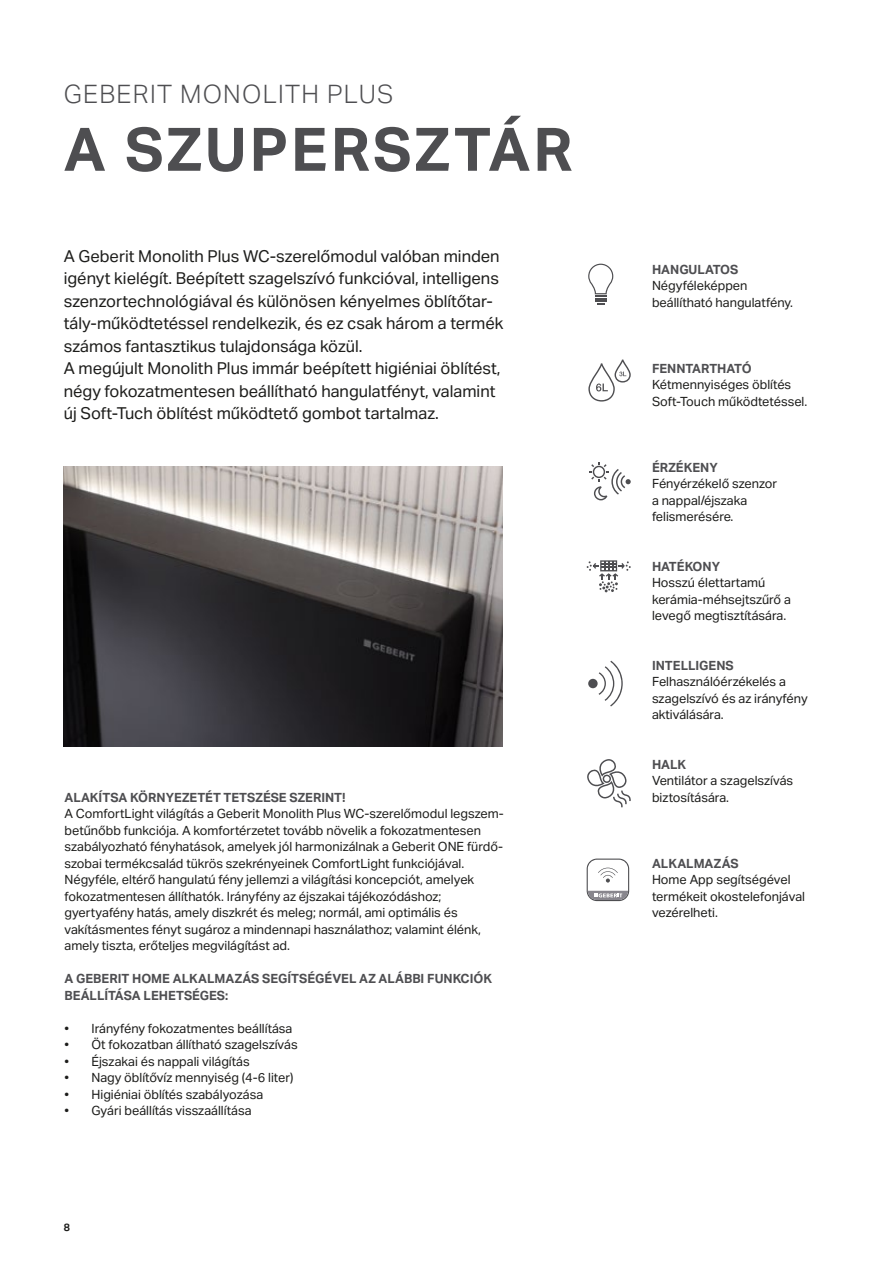
<style>
.page{position:relative;width:893px;height:1263px;background:#fff}
.page>*{position:absolute;margin:0;border:0;box-sizing:border-box;transform-origin:0 0}
.t1{font:700 60px "Aktiv Grotesk Geberit";letter-spacing:.05em;color:#4e4e51}
.t2{font:300 25.5px "Aktiv Grotesk Geberit";letter-spacing:.05em;color:#4e4e51}
.t3{font:16.5px/22.5px "Aktiv Grotesk Geberit";color:#1d1d1b}
.t4{font:12.75px/16.5px "Aktiv Grotesk Geberit";color:#1d1d1b}
.t5{font:700 12.75px/16.5px "Aktiv Grotesk Geberit";color:#4e4e51}
.t6{font:700 10.5px "Aktiv Grotesk Geberit";color:#1d1d1b}
</style>
<div class="page">
<img style="left:64px;top:466px;width:438px;height:281px">
<svg style="left:589px;top:462px;width:42px;height:38px"></svg>
<svg style="left:588px;top:264px;width:25px;height:41px"></svg>
<svg style="left:586px;top:560px;width:45px;height:32px"></svg>
<svg style="left:587px;top:759px;width:44px;height:48px"></svg>
<div style="left:588px;top:679px;width:10px;height:9px;background:#4e4e51;border-radius:50%"></div>
<svg style="left:599px;top:661px;width:24px;height:45px"></svg>
<svg style="left:588px;top:360px;width:43px;height:42px"></svg>
<svg style="left:587px;top:858px;width:42px;height:43px"></svg>
<h2 class="t2" style="left:64px;top:80px;width:331px">GEBERIT MONOLITH PLUS</h2>
<h1 class="t1" style="left:64px;top:112px;width:510px">A SZUPERSZTÁR</h1>
<p class="t3" style="left:64px;top:245px;width:441px">A Geberit Monolith Plus WC-szerelőmodul valóban minden igényt kielégít. Beépített szagelszívó funkcióval, intelligens szenzortechnológiával és különösen kényelmes öblítőtar&shy;tály-működtetéssel rendelkezik, és ez csak három a termék számos fantasztikus tulajdonsága közül.<br>A megújult Monolith Plus immár beépített higiéniai öblítést, négy fokozatmentesen beállítható hangulatfényt, valamint új Soft-Tuch öblítést működtető gombot tartalmaz.</p>
<p class="t5" style="left:64px;top:789px;width:283px">ALAKÍTSA KÖRNYEZETÉT TETSZÉSE SZERINT!</p>
<p class="t4" style="left:64px;top:805px;width:441px">A ComfortLight világítás a Geberit Monolith Plus WC-szerelőmodul legszem&shy;betűnőbb funkciója. A komfortérzetet tovább növelik a fokozatmentesen szabályozható fényhatások, amelyek jól harmonizálnak a Geberit ONE fürdő&shy;szobai termékcsalád tükrös szekrényeinek ComfortLight funkciójával.<br>Négyféle, eltérő hangulatú fény jellemzi a világítási koncepciót, amelyek fokozatmentesen állíthatók. Irányfény az éjszakai tájékozódáshoz; gyertyafény hatás, amely diszkrét és meleg; normál, ami optimális és vakításmentes fényt sugároz a mindennapi használathoz; valamint élénk, amely tiszta, erőteljes megvilágítást ad.</p>
<p class="t5" style="left:64px;top:970px;width:429px">A GEBERIT HOME ALKALMAZÁS SEGÍTSÉGÉVEL AZ ALÁBBI FUNKCIÓK<br>BEÁLLÍTÁSA LEHETSÉGES:</p>
<p class="t4" style="left:64px;top:1020px;width:229px">• Irányfény fokozatmentes beállítása</p>
<p class="t4" style="left:64px;top:1036px;width:235px">• Öt fokozatban állítható szagelszívás</p>
<p class="t4" style="left:64px;top:1053px;width:187px">• Éjszakai és nappali világítás</p>
<p class="t4" style="left:64px;top:1069px;width:230px">• Nagy öblítővíz mennyiség (4-6 liter)</p>
<p class="t4" style="left:64px;top:1086px;width:200px">• Higiéniai öblítés szabályozása</p>
<p class="t4" style="left:64px;top:1102px;width:189px">• Gyári beállítás visszaállítása</p>
<p class="t6" style="left:64px;top:1220px;width:8px">8</p>
<p class="t5" style="left:652px;top:260px;width:88px">HANGULATOS</p>
<p class="t4" style="left:652px;top:277px;width:143px">Négyféleképpen beállítható hangulatfény.</p>
<p class="t5" style="left:652px;top:359px;width:101px">FENNTARTHATÓ</p>
<p class="t4" style="left:652px;top:376px;width:157px">Kétmennyiséges öblítés<br>Soft-Touch működtetéssel.</p>
<p class="t5" style="left:652px;top:458px;width:67px">ÉRZÉKENY</p>
<p class="t4" style="left:652px;top:475px;width:127px">Fényérzékelő szenzor a nappal/éjszaka felismerésére.</p>
<p class="t5" style="left:652px;top:557px;width:70px">HATÉKONY</p>
<p class="t4" style="left:652px;top:574px;width:140px">Hosszú élettartamú kerámia-méhsejtszűrő a levegő megtisztítására.</p>
<p class="t5" style="left:652px;top:656px;width:83px">INTELLIGENS</p>
<p class="t4" style="left:652px;top:673px;width:157px">Felhasználóérzékelés a szagelszívó és az irányfény aktiválására.</p>
<p class="t5" style="left:652px;top:755px;width:36px">HALK</p>
<p class="t4" style="left:652px;top:772px;width:143px">Ventilátor a szagelszívás biztosítására.</p>
<p class="t5" style="left:652px;top:854px;width:88px">ALKALMAZÁS</p>
<p class="t4" style="left:652px;top:871px;width:155px">Home App segítségével termékeit okostelefonjával vezérelheti.</p>
</div>
